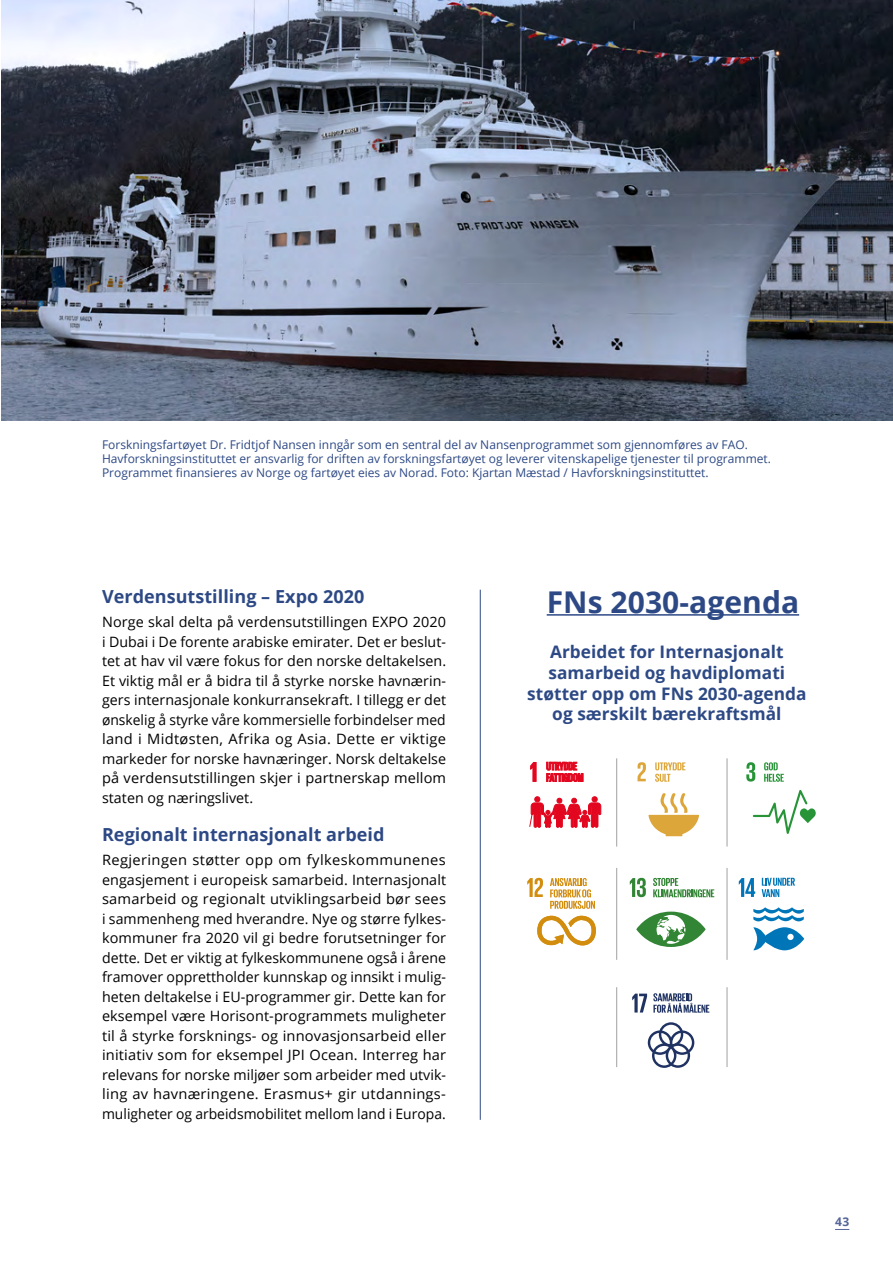
<style>
.page{position:relative;width:893px;height:1263px;background:#fff}
.page>*{position:absolute;margin:0;border:0;box-sizing:border-box;transform-origin:0 0}
.Ingress_blå{font:700 30px "Open Sans";color:#2d4985}
.Mellom{font:700 18px "Open Sans";letter-spacing:.005em;color:#2d4985}
.FN_bærekraftmål_mell{font:700 17.25px/20.7px "Open Sans";letter-spacing:.005em;color:#2d4985;text-align:center}
.Brød{font:14.25px/19.5px "Open Sans";color:#000;text-align:justify}
.t1{font:12px/14.4px "Open Sans";color:#2d4985}
.t2{font:700 12px "Open Sans";color:#55659a}
</style>
<div class="page">
<svg style="left:835px;top:1229px;width:14px;height:1px"></svg>
<img style="left:1px;top:0;width:892px;height:421px">
<hr style="left:547px;top:614px;width:252px;height:2px;background:#2d4985">
<svg style="left:653px;top:878px;width:61px;height:19px"></svg>
<svg style="left:630px;top:878px;width:16px;height:19px"></svg>
<svg style="left:636px;top:911px;width:70px;height:36px"></svg>
<svg style="left:762px;top:878px;width:33px;height:19px"></svg>
<svg style="left:739px;top:878px;width:16px;height:19px"></svg>
<svg style="left:753px;top:907px;width:51px;height:43px"></svg>
<svg style="left:632px;top:994px;width:15px;height:18px"></svg>
<svg style="left:648px;top:1022px;width:46px;height:46px"></svg>
<svg style="left:653px;top:993px;width:56px;height:20px"></svg>
<svg style="left:546px;top:762px;width:37px;height:20px"></svg>
<svg style="left:531px;top:762px;width:5px;height:19px"></svg>
<svg style="left:530px;top:797px;width:71px;height:30px"></svg>
<svg style="left:655px;top:762px;width:30px;height:20px"></svg>
<svg style="left:637px;top:762px;width:9px;height:19px"></svg>
<svg style="left:648px;top:793px;width:51px;height:43px"></svg>
<svg style="left:764px;top:762px;width:20px;height:20px"></svg>
<svg style="left:746px;top:762px;width:9px;height:20px"></svg>
<svg style="left:753px;top:790px;width:63px;height:44px"></svg>
<svg style="left:550px;top:878px;width:45px;height:31px"></svg>
<svg style="left:527px;top:878px;width:16px;height:19px"></svg>
<svg style="left:537px;top:915px;width:59px;height:31px"></svg>
<hr style="left:480px;top:590px;width:1px;height:530px;background:#2d4985">
<hr style="left:616px;top:758px;width:1px;height:88px;background:#a1a1a1">
<hr style="left:616px;top:868px;width:1px;height:92px;background:#a1a1a1">
<hr style="left:616px;top:987px;width:1px;height:80px;background:#a1a1a1">
<hr style="left:727px;top:987px;width:1px;height:80px;background:#a1a1a1">
<hr style="left:727px;top:758px;width:1px;height:88px;background:#a1a1a1">
<hr style="left:727px;top:868px;width:1px;height:92px;background:#a1a1a1">
<p class="t1" style="left:102px;top:437px;width:670px">Forskningsfartøyet Dr. Fridtjof Nansen inngår som en sentral del av Nansenprogrammet som gjennomføres av FAO.<br>Havforskningsinstituttet er ansvarlig for driften av forskningsfartøyet og leverer vitenskapelige tjenester til programmet.<br>Programmet finansieres av Norge og fartøyet eies av Norad. Foto: Kjartan Mæstad / Havforskningsinstituttet.</p>
<h3 class="Mellom" style="left:102px;top:584px;width:264px">Verdensutstilling – Expo 2020</h3>
<p class="Brød" style="left:102px;top:612px;width:346px">Norge skal delta på verdensutstillingen EXPO 2020 i Dubai i De forente arabiske emirater. Det er beslut&shy;tet at hav vil være fokus for den norske deltakelsen.<br>Et viktig mål er å bidra til å styrke norske havnærin&shy;gers internasjonale konkurransekraft. I tillegg er det ønskelig å styrke våre kommersielle forbindelser med land i Midtøsten, Afrika og Asia. Dette er viktige markeder for norske havnæringer. Norsk deltakelse på verdensutstillingen skjer i partnerskap mellom staten og næringslivet.</p>
<h3 class="Mellom" style="left:102px;top:822px;width:284px">Regionalt internasjonalt arbeid</h3>
<p class="Brød" style="left:102px;top:850px;width:346px">Regjeringen støtter opp om fylkeskommunenes engasjement i europeisk samarbeid. Internasjonalt samarbeid og regionalt utviklingsarbeid bør sees i sammenheng med hverandre. Nye og større fylkes&shy;kommuner fra 2020 vil gi bedre forutsetninger for dette. Det er viktig at fylkeskommunene også i årene framover opprettholder kunnskap og innsikt i mulig&shy;heten deltakelse i EU-programmer gir. Dette kan for eksempel være Horisont-programmets muligheter til å styrke forsknings- og innovasjonsarbeid eller initiativ som for eksempel JPI Ocean. Interreg har relevans for norske miljøer som arbeider med utvik&shy;ling av havnæringene. Erasmus+ gir utdannings&shy;muligheter og arbeidsmobilitet mellom land i Europa.</p>
<p class="Ingress_blå" style="left:547px;top:580px;width:254px">FNs 2030-agenda</p>
<h4 class="FN_bærekraftmål_mell" style="left:527px;top:641px;width:281px">Arbeidet for Internasjonalt samarbeid og havdiplomati støtter opp om FNs 2030-agenda og særskilt bærekraftsmål</h4>
<p class="t2" style="left:835px;top:1213px;width:16px">43</p>
</div>
